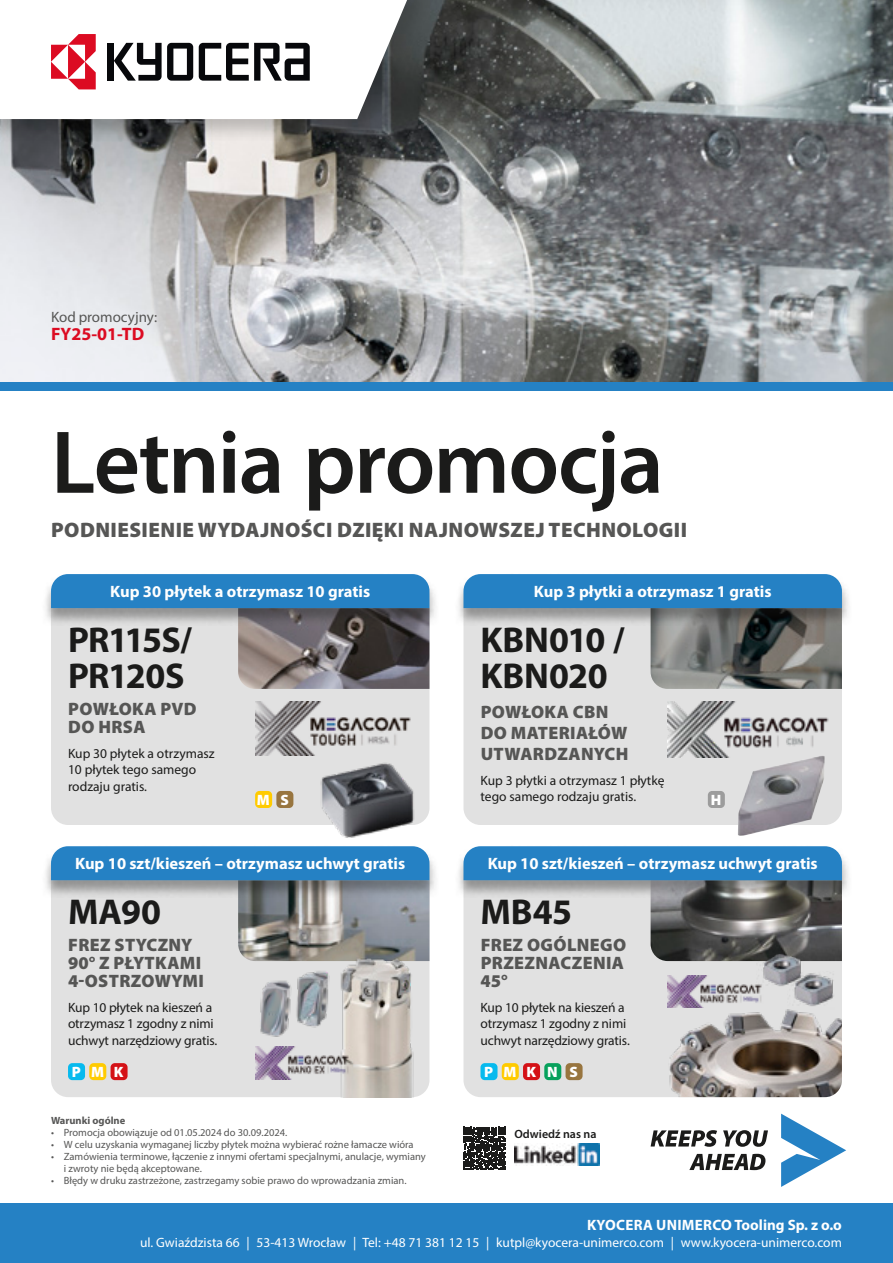
<style>
.page{position:relative;width:893px;height:1263px;background:#fff}
.page>*{position:absolute;margin:0;border:0;box-sizing:border-box;transform-origin:0 0}
.t1{font:600 90px "Myriad Pro";letter-spacing:-.02em;color:#1b1b1a}
.t2{font:700 36px/36px "Myriad Pro";letter-spacing:-.015em;color:#1b1b1a}
.t3{font:900 21px "Myriad Pro";letter-spacing:.02em;color:#565655}
.t4{font:900 18px/18px "Myriad Pro";letter-spacing:.02em;color:#565655}
.t5{font:700 18px "Myriad Pro";color:#dc0b22}
.t6{font:700 16.5px "Myriad Pro";color:#fff}
.t7{font:700 15px "Myriad Pro";letter-spacing:.01em;color:#fff}
.t8{font:15px "Myriad Pro";color:#565655}
.t9{font:900 15px "Myriad Pro";letter-spacing:.685em;color:#fff}
.t10{font:13.5px/16.5px "Myriad Pro";letter-spacing:-.01em;color:#1b1b1a}
.t11{font:13.5px "Myriad Pro";color:#fff}
.t12{font:600 12px "Myriad Pro";color:#1b1b1a}
.t13{font:10.5px/12px "Myriad Pro";color:#565655}
.t14{font:700 10.5px "Myriad Pro";color:#565655}
</style>
<div class="page">
<div style="left:463px;top:898px;width:379px;height:199px;background:#e1e1e1"></div>
<img style="left:651px;top:898px;width:191px;height:63px">
<div style="left:51px;top:626px;width:378px;height:199px;background:#e1e1e1"></div>
<div style="left:51px;top:898px;width:378px;height:199px;background:#e1e1e1"></div>
<div style="left:463px;top:626px;width:379px;height:199px;background:#e1e1e1"></div>
<img style="left:0;top:0;width:893px;height:383px">
<div style="left:0;top:0;width:434px;height:142px;background:#1b1b1a;opacity:.25"></div>
<svg style="left:0;top:0;width:407px;height:119px"></svg>
<div style="left:107px;top:43px;width:6px;height:38px;background:#07080b"></div>
<svg style="left:199px;top:43px;width:111px;height:38px"></svg>
<svg style="left:114px;top:43px;width:79px;height:38px"></svg>
<svg style="left:51px;top:34px;width:45px;height:55px"></svg>
<div style="left:0;top:383px;width:893px;height:8px;background:#2581c4"></div>
<div style="left:0;top:1203px;width:893px;height:60px;background:#2581c4"></div>
<svg style="left:463px;top:1127px;width:43px;height:42px;background:#3d3d3c"></svg>
<img style="left:514px;top:1144px;width:86px;height:21px">
<img style="left:238px;top:626px;width:191px;height:63px">
<img style="left:238px;top:898px;width:191px;height:63px">
<img style="left:651px;top:626px;width:191px;height:63px">
<div style="left:42px;top:573px;width:397px;height:53px;background:#1b1b1a;opacity:.4"></div>
<div style="left:51px;top:574px;width:378px;height:34px;background:#2581c4"></div>
<div style="left:42px;top:845px;width:397px;height:53px;background:#1b1b1a;opacity:.4"></div>
<div style="left:51px;top:846px;width:378px;height:34px;background:#2581c4"></div>
<div style="left:454px;top:845px;width:397px;height:53px;background:#1b1b1a;opacity:.4"></div>
<div style="left:463px;top:846px;width:379px;height:34px;background:#2581c4"></div>
<div style="left:454px;top:573px;width:397px;height:53px;background:#1b1b1a;opacity:.4"></div>
<div style="left:463px;top:574px;width:379px;height:34px;background:#2581c4"></div>
<div style="left:68px;top:1063px;width:17px;height:17px;background:#07baee;border-radius:4px"></div>
<div style="left:89px;top:1063px;width:17px;height:17px;background:#ffcb00;border-radius:4px"></div>
<div style="left:111px;top:1063px;width:17px;height:17px;background:#d41116;border-radius:4px"></div>
<div style="left:255px;top:791px;width:17px;height:17px;background:#ffcb00;border-radius:4px"></div>
<div style="left:276px;top:791px;width:17px;height:17px;background:#98753f;border-radius:4px"></div>
<div style="left:480px;top:1063px;width:17px;height:17px;background:#07baee;border-radius:4px"></div>
<div style="left:502px;top:1063px;width:17px;height:17px;background:#ffcb00;border-radius:4px"></div>
<div style="left:523px;top:1063px;width:17px;height:17px;background:#d41116;border-radius:4px"></div>
<div style="left:544px;top:1063px;width:17px;height:17px;background:#07a15c;border-radius:4px"></div>
<div style="left:566px;top:1063px;width:17px;height:17px;background:#98753f;border-radius:4px"></div>
<div style="left:708px;top:791px;width:17px;height:17px;background:#9c9c9c;border-radius:4px"></div>
<img style="left:306px;top:760px;width:120px;height:86px">
<img style="left:255px;top:702px;width:163px;height:54px">
<img style="left:738px;top:758px;width:87px;height:78px">
<img style="left:668px;top:702px;width:168px;height:56px">
<img style="left:330px;top:945px;width:94px;height:152px">
<img style="left:248px;top:978px;width:58px;height:59px">
<img style="left:275px;top:966px;width:73px;height:68px">
<img style="left:255px;top:1047px;width:98px;height:32px">
<img style="left:663px;top:995px;width:179px;height:102px">
<img style="left:757px;top:951px;width:46px;height:38px">
<img style="left:788px;top:971px;width:47px;height:38px">
<img style="left:668px;top:975px;width:97px;height:33px">
<svg style="left:781px;top:1114px;width:65px;height:73px"></svg>
<svg style="left:689px;top:1154px;width:76px;height:16px"></svg>
<svg style="left:651px;top:1130px;width:117px;height:17px"></svg>
<h3 class="t8" style="left:51px;top:308px;width:108px">Kod promocyjny:</h3>
<h3 class="t5" style="left:51px;top:322px;width:95px">FY25-01-TD</h3>
<h1 class="t1" style="left:51px;top:405px;width:614px">Letnia promocja</h1>
<h3 class="t3" style="left:51px;top:516px;width:637px">PODNIESIENIE WYDAJNOŚCI DZIĘKI NAJNOWSZEJ TECHNOLOGII</h3>
<h3 class="t6" style="left:110px;top:581px;width:261px">Kup 30 płytek a otrzymasz 10 gratis</h3>
<h3 class="t6" style="left:534px;top:581px;width:239px">Kup 3 płytki a otrzymasz 1 gratis</h3>
<h2 class="t2" style="left:68px;top:621px;width:125px">PR115S/<br>PR120S</h2>
<h3 class="t4" style="left:68px;top:699px;width:130px">POWŁOKA PVD<br>DO HRSA</h3>
<p class="t10" style="left:68px;top:745px;width:148px">Kup 30 płytek a otrzymasz<br>10 płytek tego samego rodzaju gratis.</p>
<h3 class="t9" style="left:257px;top:790px;width:33px">M S</h3>
<h2 class="t2" style="left:480px;top:621px;width:146px">KBN010 /<br>KBN020</h2>
<h3 class="t4" style="left:481px;top:700px;width:149px;line-height:21px">POWŁOKA CBN<br>DO MATERIAŁÓW<br>UTWARDZANYCH</h3>
<p class="t10" style="left:480px;top:772px;width:186px">Kup 3 płytki a otrzymasz 1 płytkę tego samego rodzaju gratis.</p>
<h3 class="t9" style="left:711px;top:790px;width:12px">H</h3>
<h3 class="t6" style="left:75px;top:853px;width:332px">Kup 10 szt/kieszeń – otrzymasz uchwyt gratis</h3>
<h3 class="t6" style="left:488px;top:853px;width:332px">Kup 10 szt/kieszeń – otrzymasz uchwyt gratis</h3>
<h2 class="t2" style="left:68px;top:893px;width:95px">MA90</h2>
<h3 class="t4" style="left:68px;top:935px;width:137px">FREZ STYCZNY<br>90° Z PŁYTKAMI<br>4-OSTRZOWYMI</h3>
<p class="t10" style="left:68px;top:999px;width:151px">Kup 10 płytek na kieszeń a otrzymasz 1 zgodny z nimi uchwyt narzędziowy gratis.</p>
<h3 class="t9" style="left:72px;top:1062px;width:53px">PMK</h3>
<p class="t14" style="left:51px;top:1114px;width:76px">Warunki ogólne</p>
<p class="t13" style="left:51px;top:1126px;width:238px">• Promocja obowiązuje od 01.05.2024 do 30.09.2024.</p>
<p class="t13" style="left:51px;top:1138px;width:364px">• W celu uzyskania wymaganej liczby płytek można wybierać rożne łamacze wióra</p>
<p class="t13" style="left:64px;top:1150px;width:363px;text-indent:-13px">• Zamówienia terminowe, łączenie z innymi ofertami specjalnymi, anulacje, wymiany i zwroty nie będą akceptowane.</p>
<p class="t13" style="left:51px;top:1174px;width:357px">• Błędy w druku zastrzeżone, zastrzegamy sobie prawo do wprowadzania zmian.</p>
<h2 class="t2" style="left:480px;top:893px;width:93px">MB45</h2>
<h3 class="t4" style="left:480px;top:935px;width:147px">FREZ OGÓLNEGO<br>PRZEZNACZENIA<br>45°</h3>
<p class="t10" style="left:480px;top:999px;width:151px">Kup 10 płytek na kieszeń a otrzymasz 1 zgodny z nimi uchwyt narzędziowy gratis.</p>
<h3 class="t9" style="left:484px;top:1062px;width:95px">PMKNS</h3>
<p class="t12" style="left:514px;top:1126px;width:83px">Odwiedź nas na</p>
<h3 class="t7" style="left:587px;top:1215px;width:256px">KYOCERA UNIMERCO Tooling Sp. z o.o</h3>
<p class="t11" style="left:140px;top:1234px;width:703px">ul. Gwiaździsta 66 | 53-413 Wrocław | Tel: +48 71 381 12 15 | kutpl@kyocera-unimerco.com | www.kyocera-unimerco.com</p>
</div>
